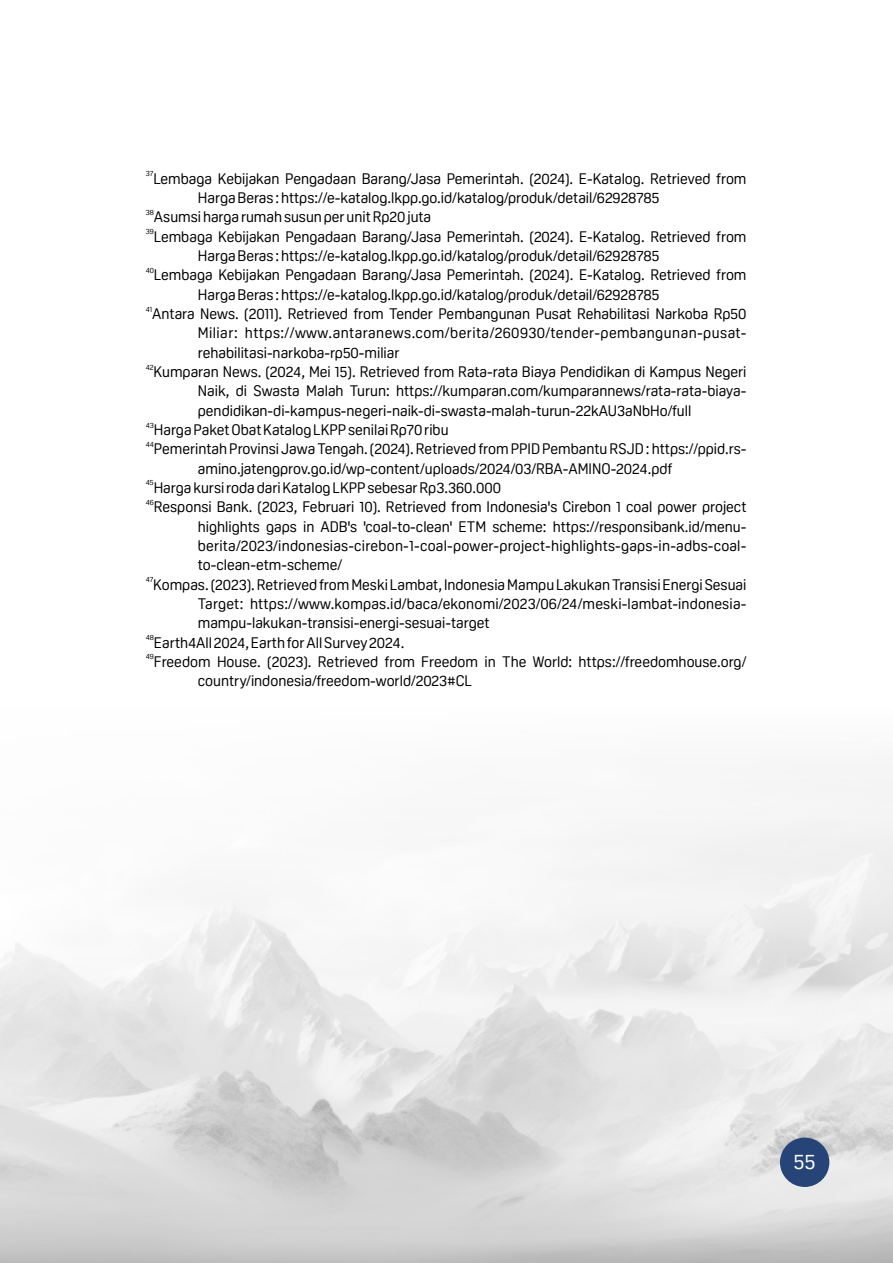
<style>
.page{position:relative;width:893px;height:1263px;background:#fff}
.page>*{position:absolute;margin:0;border:0;box-sizing:border-box;transform-origin:0 0}
.t1{font:21px "Oscine Trial";color:#fff}
.t2{font:15px/19.4px "Oscine Trial";color:#000}
.t3{font:7.5px "Oscine Trial";color:#000}
</style>
<div class="page">
<img style="left:0;top:779px;width:892px;height:484px">
<div style="left:780px;top:1137px;width:49px;height:50px;background:#264478;border-radius:50%"></div>
<p class="t3" style="left:146px;top:171px;width:9px">37</p>
<p class="t2" style="left:198px;top:170px;width:550px;text-indent:-45px">Lembaga Kebijakan Pengadaan Barang/Jasa Pemerintah. (2024). E-Katalog. Retrieved from<br>Harga Beras : https://e-katalog.lkpp.go.id/katalog/produk/detail/62928785</p>
<p class="t3" style="left:146px;top:210px;width:10px">38</p>
<p class="t2" style="left:154px;top:209px;width:279px">Asumsi harga rumah susun per unit Rp20 juta</p>
<p class="t3" style="left:146px;top:229px;width:10px">39</p>
<p class="t2" style="left:198px;top:228px;width:550px;text-indent:-44px">Lembaga Kebijakan Pengadaan Barang/Jasa Pemerintah. (2024). E-Katalog. Retrieved from<br>Harga Beras : https://e-katalog.lkpp.go.id/katalog/produk/detail/62928785</p>
<p class="t3" style="left:146px;top:268px;width:10px">40</p>
<p class="t2" style="left:198px;top:267px;width:550px;text-indent:-44px">Lembaga Kebijakan Pengadaan Barang/Jasa Pemerintah. (2024). E-Katalog. Retrieved from<br>Harga Beras : https://e-katalog.lkpp.go.id/katalog/produk/detail/62928785</p>
<p class="t3" style="left:146px;top:306px;width:8px">41</p>
<p class="t2" style="left:198px;top:305px;width:550px;text-align:justify;text-indent:-46px">Antara News. (2011). Retrieved from Tender Pembangunan Pusat Rehabilitasi Narkoba Rp50<br>Miliar: https://www.antaranews.com/berita/260930/tender-pembangunan-pusat&shy;rehabilitasi-narkoba-rp50-miliar</p>
<p class="t3" style="left:146px;top:364px;width:9px">42</p>
<p class="t2" style="left:198px;top:363px;width:550px;text-align:justify;text-indent:-44px">Kumparan News. (2024, Mei 15). Retrieved from Rata-rata Biaya Pendidikan di Kampus Negeri Naik, di Swasta Malah Turun: https://kumparan.com/kumparannews/rata-rata-biaya&shy;pendidikan-di-kampus-negeri-naik-di-swasta-malah-turun-22kAU3aNbHo/full</p>
<p class="t3" style="left:146px;top:422px;width:10px">43</p>
<p class="t2" style="left:154px;top:421px;width:296px">Harga Paket Obat Katalog LKPP senilai Rp70 ribu</p>
<p class="t3" style="left:146px;top:441px;width:10px">44</p>
<p class="t2" style="left:198px;top:441px;width:550px;text-indent:-44px">Pemerintah Provinsi Jawa Tengah. (2024). Retrieved from PPID Pembantu RSJD : https://ppid.rs&shy;amino.jatengprov.go.id/wp-content/uploads/2024/03/RBA-AMINO-2024.pdf</p>
<p class="t3" style="left:146px;top:480px;width:9px">45</p>
<p class="t2" style="left:154px;top:479px;width:349px">Harga kursi roda dari Katalog LKPP sebesar Rp3.360.000</p>
<p class="t3" style="left:146px;top:499px;width:10px">46</p>
<p class="t2" style="left:198px;top:499px;width:550px;text-align:justify;text-indent:-44px">Responsi Bank. (2023, Februari 10). Retrieved from Indonesia's Cirebon 1 coal power project highlights gaps in ADB's 'coal-to-clean' ETM scheme: https://responsibank.id/menu&shy;berita/2023/indonesias-cirebon-1-coal-power-project-highlights-gaps-in-adbs-coal&shy;to-clean-etm-scheme/</p>
<p class="t3" style="left:146px;top:577px;width:9px">47</p>
<p class="t2" style="left:198px;top:576px;width:550px;text-align:justify;text-indent:-45px">Kompas. (2023). Retrieved from Meski Lambat, Indonesia Mampu Lakukan Transisi Energi Sesuai Target: https://www.kompas.id/baca/ekonomi/2023/06/24/meski-lambat-indonesia&shy;mampu-lakukan-transisi-energi-sesuai-target</p>
<p class="t3" style="left:146px;top:635px;width:10px">48</p>
<p class="t2" style="left:154px;top:634px;width:252px">Earth4All 2024, Earth for All Survey 2024.</p>
<p class="t3" style="left:146px;top:654px;width:10px">49</p>
<p class="t2" style="left:198px;top:653px;width:550px;text-indent:-44px">Freedom House. (2023). Retrieved from Freedom in The World: https://freedomhouse.org/ country/indonesia/freedom-world/2023#CL</p>
<h1 class="t1" style="left:794px;top:1154px;width:23px">55</h1>
</div>
